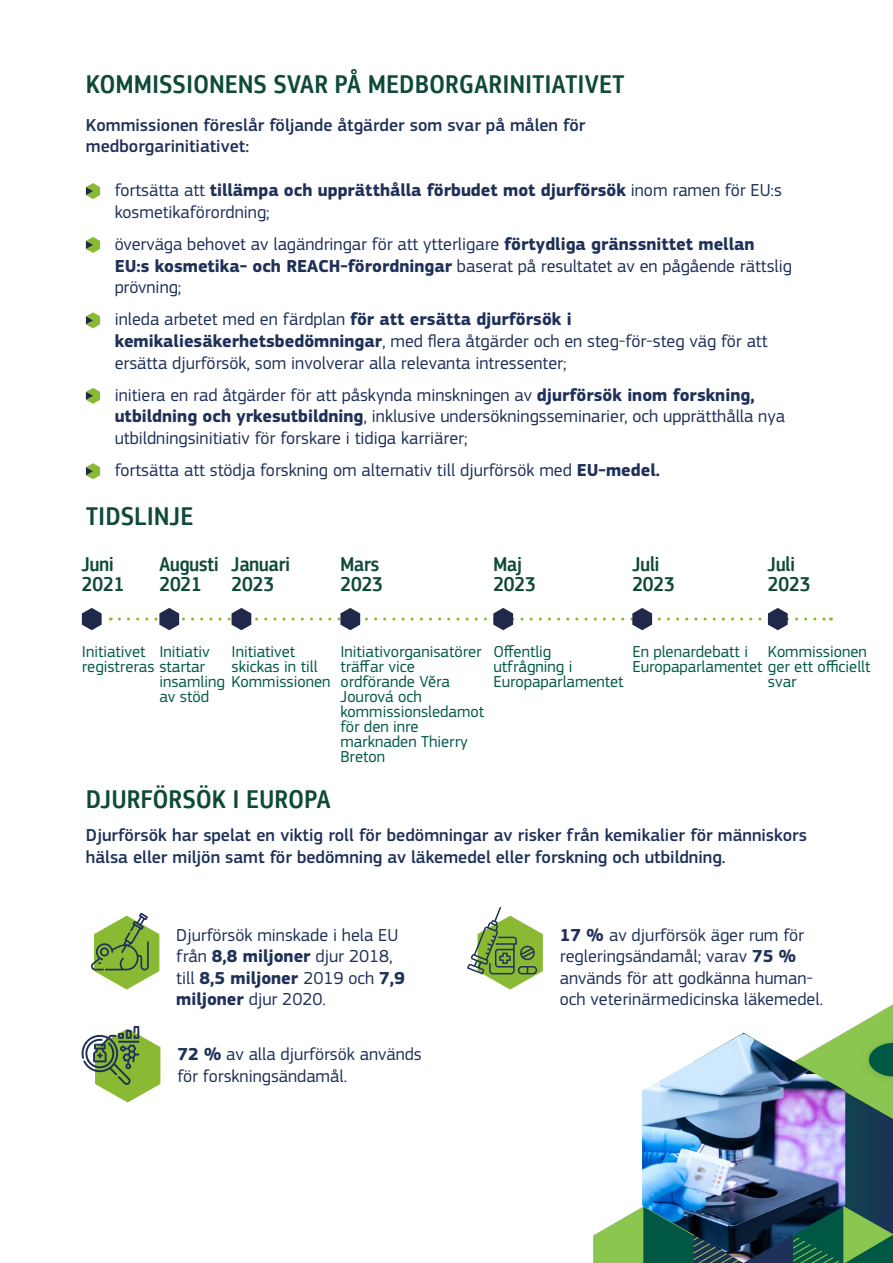
<style>
.page{position:relative;width:893px;height:1263px;background:#fff}
.page>*{position:absolute;margin:0;border:0;box-sizing:border-box;transform-origin:0 0}
.t1{font:500 27px "EC Square Sans Cond Pro";letter-spacing:.02em;color:#0f4a38}
.t2{font:500 21px/20.5px "EC Square Sans Cond Pro";color:#0f4a38}
.t3{font:18px/21.6px "EC Square Sans Pro";color:#1f3059}
.t4{font:500 18px/21.6px "EC Square Sans Pro";color:#1f3059}
.t5{font:16.5px/15px "EC Square Sans Pro";color:#005945}
.s1{font-weight:700}
</style>
<div class="page">
<svg style="left:86px;top:183px;width:14px;height:16px"></svg>
<svg style="left:86px;top:237px;width:14px;height:16px"></svg>
<svg style="left:86px;top:312px;width:14px;height:16px"></svg>
<svg style="left:86px;top:388px;width:14px;height:16px"></svg>
<svg style="left:86px;top:463px;width:14px;height:16px"></svg>
<img style="left:593px;top:1005px;width:300px;height:258px">
<svg style="left:82px;top:608px;width:20px;height:22px"></svg>
<svg style="left:119px;top:608px;width:712px;height:22px"></svg>
<svg style="left:91px;top:913px;width:68px;height:76px"></svg>
<svg style="left:82px;top:1026px;width:78px;height:76px"></svg>
<svg style="left:467px;top:907px;width:76px;height:82px"></svg>
<img style="left:642px;top:1034px;width:203px;height:229px">
<h1 class="t1" style="left:86px;top:69px;width:540px">KOMMISSIONENS SVAR PÅ MEDBORGARINITIATIVET</h1>
<p class="t4" style="left:86px;top:114px;width:501px">Kommissionen föreslår följande åtgärder som svar på målen för medborgarinitiativet:</p>
<p class="t3" style="left:115px;top:179px;width:669px">fortsätta att <span class="s1">tillämpa och upprätthålla förbudet mot djurförsök</span> inom ramen för EU:s kosmetikaförordning;</p>
<p class="t3" style="left:115px;top:233px;width:679px">överväga behovet av lagändringar för att ytterligare <span class="s1">förtydliga gränssnittet mellan<br>EU:s kosmetika- och REACH-förordningar</span> baserat på resultatet av en pågående rättslig prövning;</p>
<p class="t3" style="left:115px;top:309px;width:654px">inleda arbetet med en färdplan <span class="s1">för att ersätta djurförsök i kemikaliesäkerhetsbedömningar</span>, med flera åtgärder och en steg-för-steg väg för att ersätta djurförsök, som involverar alla relevanta intressenter;</p>
<p class="t3" style="left:115px;top:384px;width:672px">initiera en rad åtgärder för att påskynda minskningen av <span class="s1">djurförsök inom forskning, utbildning och yrkesutbildning</span>, inklusive undersökningsseminarier, och upprätthålla nya utbildningsinitiativ för forskare i tidiga karriärer;</p>
<p class="t3" style="left:115px;top:460px;width:547px">fortsätta att stödja forskning om alternativ till djurförsök med <span class="s1">EU-medel.</span></p>
<h1 class="t1" style="left:86px;top:500px;width:108px">TIDSLINJE</h1>
<p class="t2" style="left:82px;top:554px;width:44px">Juni<br>2021</p>
<p class="t2" style="left:159px;top:554px;width:61px">Augusti<br>2021</p>
<p class="t2" style="left:232px;top:554px;width:60px">Januari<br>2023</p>
<p class="t2" style="left:340px;top:554px;width:44px">Mars<br>2023</p>
<p class="t2" style="left:493px;top:554px;width:44px">Maj<br>2023</p>
<p class="t2" style="left:632px;top:554px;width:44px">Juli<br>2023</p>
<p class="t2" style="left:768px;top:554px;width:44px">Juli<br>2023</p>
<p class="t5" style="left:232px;top:644px;width:88px">Initiativet skickas in till</p>
<p class="t5" style="left:340px;top:644px;width:145px">Initiativorganisatörer träffar vice ordförande Věra<br>Jourová och kommissionsledamot för den inre marknaden Thierry<br>Breton</p>
<p class="t5" style="left:493px;top:644px;width:132px">Offentlig utfrågning i<br>Europaparlamentet</p>
<p class="t5" style="left:632px;top:644px;width:240px">En plenardebatt i<br>Europaparlamentet ger ett officiellt</p>
<p class="t5" style="left:768px;top:637px;width:100px;line-height:30px">Kommissionen svar</p>
<p class="t5" style="left:82px;top:644px;width:125px">Initiativet registreras startar</p>
<p class="t5" style="left:159px;top:637px;width:173px;line-height:30px">Initiativ<br>insamling Kommissionen</p>
<p class="t5" style="left:159px;top:689px;width:51px">av stöd</p>
<h1 class="t1" style="left:86px;top:783px;width:246px">DJURFÖRSÖK I EUROPA</h1>
<p class="t4" style="left:86px;top:825px;width:722px">Djurförsök har spelat en viktig roll för bedömningar av risker från kemikalier för människors hälsa eller miljön samt för bedömning av läkemedel eller forskning och utbildning.</p>
<p class="t3" style="left:176px;top:924px;width:230px">Djurförsök minskade i hela EU från <span class="s1">8,8 miljoner</span> djur 2018, till <span class="s1">8,5 miljoner</span> 2019 och <span class="s1">7,9 miljoner</span> djur 2020.</p>
<p class="t3" style="left:177px;top:1043px;width:246px"><span class="s1">72 %</span> av alla djurförsök används för forskningsändamål.</p>
<p class="t3" style="left:560px;top:924px;width:265px"><span class="s1">17 %</span> av djurförsök äger rum för regleringsändamål; varav <span class="s1">75 % </span>används för att godkänna human&shy;och veterinärmedicinska läkemedel.</p>
</div>
